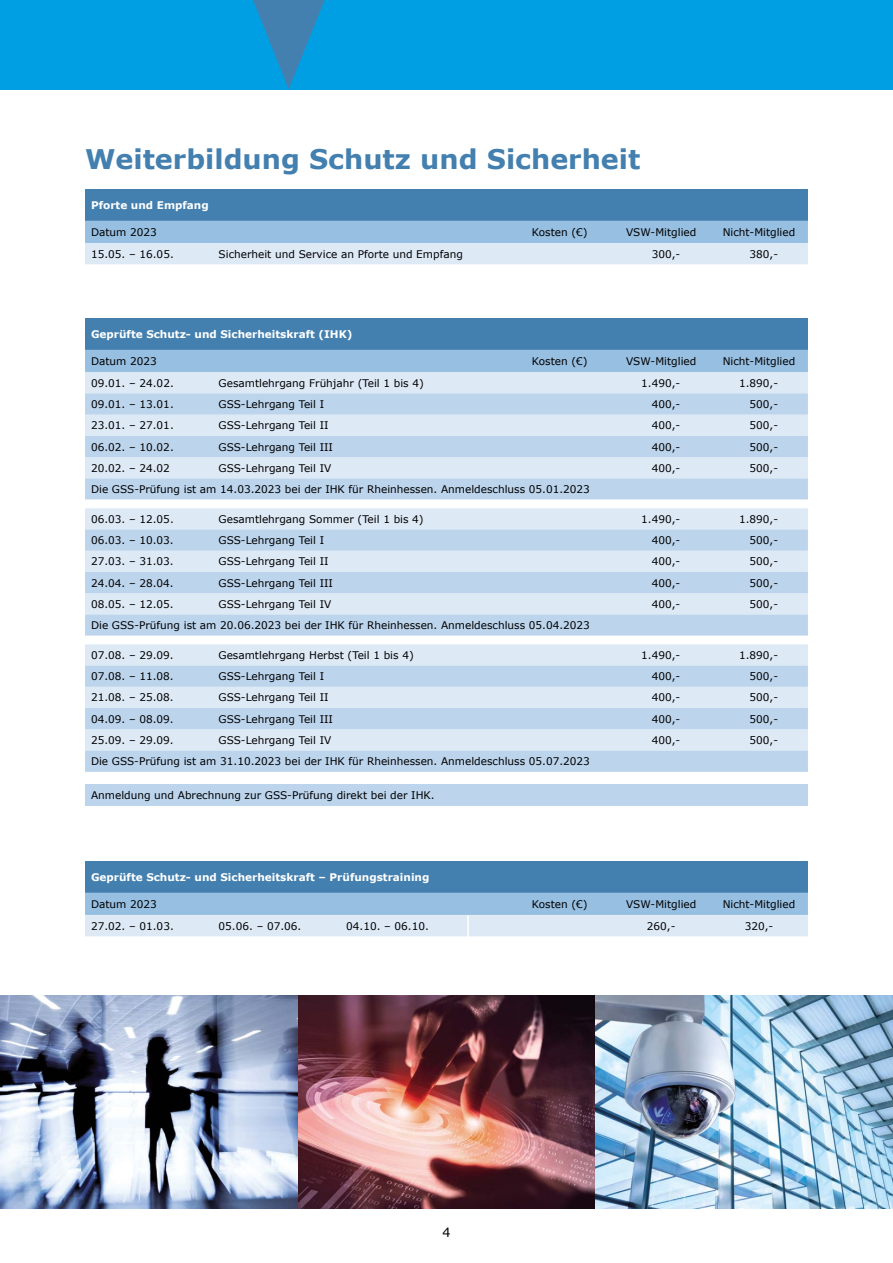
<style>
.page{position:relative;width:893px;height:1263px;background:#fff}
.page>*{position:absolute;margin:0;border:0;box-sizing:border-box;transform-origin:0 0}
.t1{font:700 27px "Verdana";color:#4380af}
.t2{font:12.75px "Verdana";color:#000}
.t3{font:10.5px "Verdana";color:#000}
.t4{font:700 10.5px "Verdana";color:#fff}
</style>
<div class="page">
<div style="left:0;top:0;width:893px;height:89px;background:#009fe3"></div>
<svg style="left:253px;top:0;width:72px;height:89px"></svg>
<img style="left:0;top:995px;width:893px;height:213px">
<div style="left:85px;top:189px;width:723px;height:32px;background:#4380af"></div>
<svg style="left:85px;top:221px;width:723px;height:43px;background:#b9d3eb"></svg>
<div style="left:85px;top:372px;width:723px;height:21px;background:#dee9f6"></div>
<svg style="left:85px;top:393px;width:723px;height:379px;background:#cbddf0"></svg>
<svg style="left:85px;top:500px;width:723px;height:144px;background:#d2e2f2"></svg>
<div style="left:85px;top:784px;width:723px;height:22px;background:#bcd4ec"></div>
<div style="left:85px;top:318px;width:723px;height:32px;background:#4380af"></div>
<div style="left:85px;top:350px;width:723px;height:22px;background:#97bfe1"></div>
<div style="left:85px;top:861px;width:723px;height:32px;background:#4380af"></div>
<svg style="left:85px;top:893px;width:723px;height:43px;background:#b9d3eb"></svg>
<hr style="left:467px;top:915px;width:2px;height:22px;background:#fff">
<h1 class="t1" style="left:85px;top:142px;width:557px">Weiterbildung Schutz und Sicherheit</h1>
<p class="t4" style="left:91px;top:198px;width:119px">Pforte und Empfang</p>
<p class="t3" style="left:91px;top:225px;width:67px">Datum 2023</p>
<p class="t3" style="left:532px;top:225px;width:57px">Kosten (€)</p>
<p class="t3" style="left:626px;top:225px;width:72px">VSW-Mitglied</p>
<p class="t3" style="left:723px;top:225px;width:74px">Nicht-Mitglied</p>
<p class="t3" style="left:91px;top:247px;width:84px">15.05. – 16.05.</p>
<p class="t3" style="left:219px;top:247px;width:246px">Sicherheit und Service an Pforte und Empfang</p>
<p class="t3" style="left:652px;top:247px;width:30px">300,-</p>
<p class="t3" style="left:749px;top:247px;width:30px">380,-</p>
<p class="t4" style="left:91px;top:327px;width:263px">Geprüfte Schutz- und Sicherheitskraft (IHK)</p>
<p class="t3" style="left:91px;top:354px;width:67px">Datum 2023</p>
<p class="t3" style="left:532px;top:354px;width:57px">Kosten (€)</p>
<p class="t3" style="left:626px;top:354px;width:72px">VSW-Mitglied</p>
<p class="t3" style="left:723px;top:354px;width:74px">Nicht-Mitglied</p>
<p class="t3" style="left:91px;top:376px;width:84px">09.01. – 24.02.</p>
<p class="t3" style="left:219px;top:376px;width:207px">Gesamtlehrgang Frühjahr (Teil 1 bis 4)</p>
<p class="t3" style="left:641px;top:376px;width:41px">1.490,-</p>
<p class="t3" style="left:739px;top:376px;width:41px">1.890,-</p>
<p class="t3" style="left:91px;top:397px;width:84px">09.01. – 13.01.</p>
<p class="t3" style="left:219px;top:397px;width:107px">GSS-Lehrgang Teil I</p>
<p class="t3" style="left:652px;top:397px;width:30px">400,-</p>
<p class="t3" style="left:749px;top:397px;width:30px">500,-</p>
<p class="t3" style="left:91px;top:418px;width:84px">23.01. – 27.01.</p>
<p class="t3" style="left:219px;top:418px;width:111px">GSS-Lehrgang Teil II</p>
<p class="t3" style="left:652px;top:418px;width:30px">400,-</p>
<p class="t3" style="left:749px;top:418px;width:30px">500,-</p>
<p class="t3" style="left:91px;top:439px;width:84px">06.02. – 10.02.</p>
<p class="t3" style="left:219px;top:439px;width:116px">GSS-Lehrgang Teil III</p>
<p class="t3" style="left:652px;top:439px;width:30px">400,-</p>
<p class="t3" style="left:749px;top:439px;width:30px">500,-</p>
<p class="t3" style="left:91px;top:461px;width:80px">20.02. – 24.02</p>
<p class="t3" style="left:219px;top:461px;width:114px">GSS-Lehrgang Teil IV</p>
<p class="t3" style="left:652px;top:461px;width:30px">400,-</p>
<p class="t3" style="left:749px;top:461px;width:30px">500,-</p>
<p class="t3" style="left:91px;top:482px;width:500px">Die GSS-Prüfung ist am 14.03.2023 bei der IHK für Rheinhessen. Anmeldeschluss 05.01.2023</p>
<p class="t3" style="left:91px;top:512px;width:84px">06.03. – 12.05.</p>
<p class="t3" style="left:219px;top:512px;width:207px">Gesamtlehrgang Sommer (Teil 1 bis 4)</p>
<p class="t3" style="left:641px;top:512px;width:41px">1.490,-</p>
<p class="t3" style="left:739px;top:512px;width:41px">1.890,-</p>
<p class="t3" style="left:91px;top:533px;width:84px">06.03. – 10.03.</p>
<p class="t3" style="left:219px;top:533px;width:107px">GSS-Lehrgang Teil I</p>
<p class="t3" style="left:652px;top:533px;width:30px">400,-</p>
<p class="t3" style="left:749px;top:533px;width:30px">500,-</p>
<p class="t3" style="left:91px;top:554px;width:84px">27.03. – 31.03.</p>
<p class="t3" style="left:219px;top:554px;width:111px">GSS-Lehrgang Teil II</p>
<p class="t3" style="left:652px;top:554px;width:30px">400,-</p>
<p class="t3" style="left:749px;top:554px;width:30px">500,-</p>
<p class="t3" style="left:91px;top:576px;width:84px">24.04. – 28.04.</p>
<p class="t3" style="left:219px;top:576px;width:116px">GSS-Lehrgang Teil III</p>
<p class="t3" style="left:652px;top:576px;width:30px">400,-</p>
<p class="t3" style="left:749px;top:576px;width:30px">500,-</p>
<p class="t3" style="left:91px;top:597px;width:84px">08.05. – 12.05.</p>
<p class="t3" style="left:219px;top:597px;width:114px">GSS-Lehrgang Teil IV</p>
<p class="t3" style="left:652px;top:597px;width:30px">400,-</p>
<p class="t3" style="left:749px;top:597px;width:30px">500,-</p>
<p class="t3" style="left:91px;top:618px;width:500px">Die GSS-Prüfung ist am 20.06.2023 bei der IHK für Rheinhessen. Anmeldeschluss 05.04.2023</p>
<p class="t3" style="left:91px;top:648px;width:84px">07.08. – 29.09.</p>
<p class="t3" style="left:219px;top:648px;width:197px">Gesamtlehrgang Herbst (Teil 1 bis 4)</p>
<p class="t3" style="left:641px;top:648px;width:41px">1.490,-</p>
<p class="t3" style="left:739px;top:648px;width:41px">1.890,-</p>
<p class="t3" style="left:91px;top:669px;width:84px">07.08. – 11.08.</p>
<p class="t3" style="left:219px;top:669px;width:107px">GSS-Lehrgang Teil I</p>
<p class="t3" style="left:652px;top:669px;width:30px">400,-</p>
<p class="t3" style="left:749px;top:669px;width:30px">500,-</p>
<p class="t3" style="left:91px;top:690px;width:84px">21.08. – 25.08.</p>
<p class="t3" style="left:219px;top:690px;width:111px">GSS-Lehrgang Teil II</p>
<p class="t3" style="left:652px;top:690px;width:30px">400,-</p>
<p class="t3" style="left:749px;top:690px;width:30px">500,-</p>
<p class="t3" style="left:91px;top:712px;width:84px">04.09. – 08.09.</p>
<p class="t3" style="left:219px;top:712px;width:116px">GSS-Lehrgang Teil III</p>
<p class="t3" style="left:652px;top:712px;width:30px">400,-</p>
<p class="t3" style="left:749px;top:712px;width:30px">500,-</p>
<p class="t3" style="left:91px;top:733px;width:84px">25.09. – 29.09.</p>
<p class="t3" style="left:219px;top:733px;width:114px">GSS-Lehrgang Teil IV</p>
<p class="t3" style="left:652px;top:733px;width:30px">400,-</p>
<p class="t3" style="left:749px;top:733px;width:30px">500,-</p>
<p class="t3" style="left:91px;top:754px;width:500px">Die GSS-Prüfung ist am 31.10.2023 bei der IHK für Rheinhessen. Anmeldeschluss 05.07.2023</p>
<p class="t3" style="left:91px;top:788px;width:345px">Anmeldung und Abrechnung zur GSS-Prüfung direkt bei der IHK.</p>
<p class="t4" style="left:91px;top:870px;width:340px">Geprüfte Schutz- und Sicherheitskraft – Prüfungstraining</p>
<p class="t3" style="left:91px;top:897px;width:67px">Datum 2023</p>
<p class="t3" style="left:532px;top:897px;width:57px">Kosten (€)</p>
<p class="t3" style="left:626px;top:897px;width:72px">VSW-Mitglied</p>
<p class="t3" style="left:723px;top:897px;width:74px">Nicht-Mitglied</p>
<p class="t3" style="left:91px;top:919px;width:84px">27.02. – 01.03.</p>
<p class="t3" style="left:219px;top:919px;width:84px">05.06. – 07.06.</p>
<p class="t3" style="left:346px;top:919px;width:84px">04.10. – 06.10.</p>
<p class="t3" style="left:647px;top:919px;width:30px">260,-</p>
<p class="t3" style="left:745px;top:919px;width:30px">320,-</p>
<p class="t2" style="left:442px;top:1223px;width:10px">4</p>
</div>
